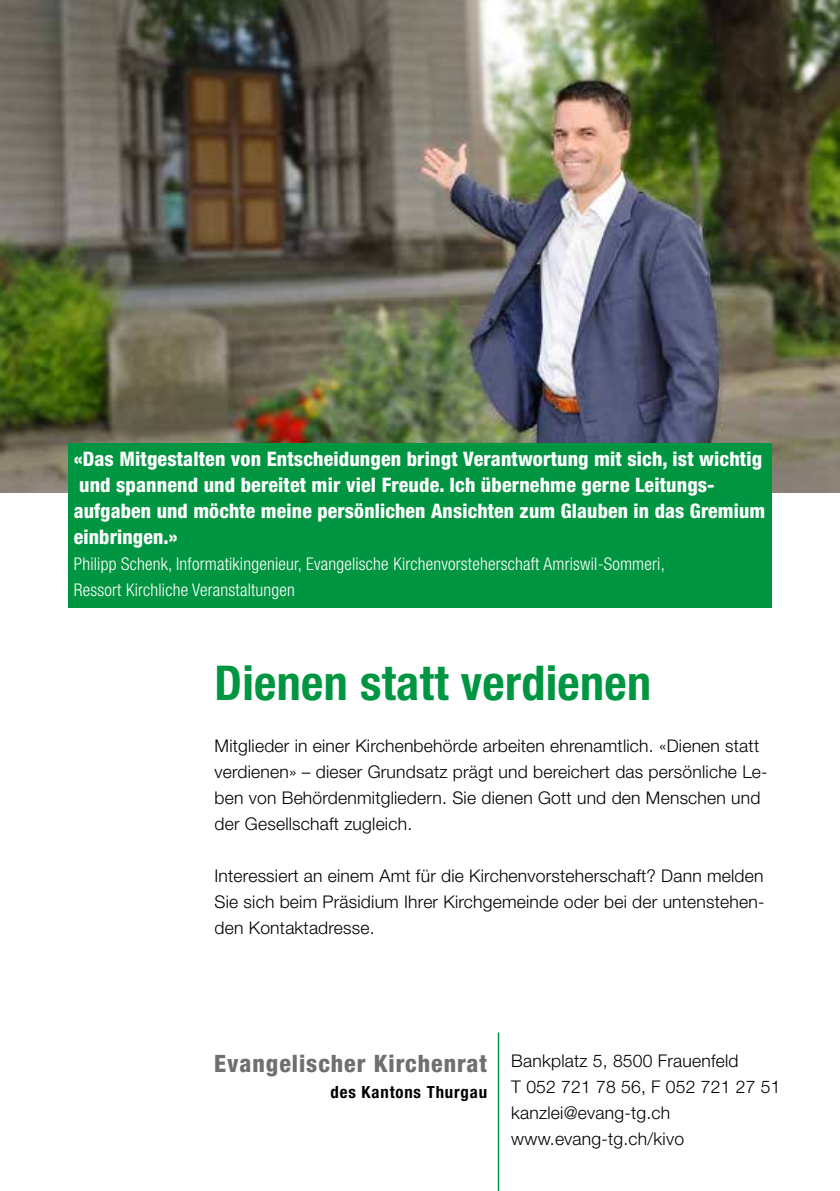
<style>
.page{position:relative;width:840px;height:1191px;background:#fff}
.page>*{position:absolute;margin:0;border:0;box-sizing:border-box;transform-origin:0 0}
.t1{font:700 condensed 48px "Helvetica Neue LT Std";letter-spacing:.005em;color:#009641}
.t2{font:800 condensed 24px "Helvetica Neue LT Std";letter-spacing:.04em;color:#706f6f}
.t3{font:800 condensed 20px/26px "Helvetica Neue LT Std";letter-spacing:.01em;color:#fff}
.t4{font:300 17.6px/26px "Helvetica Neue LT Std";letter-spacing:.01em;color:#000}
.t5{font:300 condensed 17.6px/26px "Helvetica Neue LT Std";letter-spacing:.01em;color:#fff}
.t6{font:700 condensed 16.8px "Helvetica Neue LT Std";letter-spacing:.05em;color:#000}
</style>
<div class="page">
<img style="left:0;top:0;width:839px;height:492px">
<div style="left:68px;top:443px;width:703px;height:164px;background:#009641"></div>
<hr style="left:497px;top:1032px;width:2px;height:159px;background:#009641">
<p class="t3" style="left:74px;top:446px;width:692px">«Das Mitgestalten von Entscheidungen bringt Verantwortung mit sich, ist wichtig und spannend und bereitet mir viel Freude. Ich übernehme gerne Leitungs&shy;aufgaben und möchte meine persönlichen Ansichten zum Glauben in das Gremium einbringen.»</p>
<p class="t5" style="left:74px;top:551px;width:592px">Philipp Schenk, Informatikingenieur, Evangelische Kirchenvorsteherschaft Amriswil-Sommeri,<br>Ressort Kirchliche Veranstaltungen</p>
<h1 class="t1" style="left:214px;top:654px;width:438px">Dienen statt verdienen</h1>
<p class="t4" style="left:214px;top:732px;width:554px">Mitglieder in einer Kirchenbehörde arbeiten ehrenamtlich. «Dienen statt verdienen» – dieser Grundsatz prägt und bereichert das persönliche Le&shy;ben von Behördenmitgliedern. Sie dienen Gott und den Menschen und der Gesellschaft zugleich.</p>
<p class="t4" style="left:214px;top:862px;width:551px;text-align:justify">Interessiert an einem Amt für die Kirchenvorsteherschaft? Dann melden Sie sich beim Präsidium Ihrer Kirchgemeinde oder bei der untenstehen&shy;den Kontaktadresse.</p>
<h2 class="t2" style="left:214px;top:1048px;width:274px">Evangelischer Kirchenrat</h2>
<p class="t6" style="left:330px;top:1081px;width:158px">des Kantons Thurgau</p>
<p class="t4" style="left:511px;top:1047px;width:270px">Bankplatz 5, 8500 Frauenfeld<br>T 052 721 78 56, F 052 721 27 51 kanzlei@evang-tg.ch www.evang-tg.ch/kivo</p>
</div>
